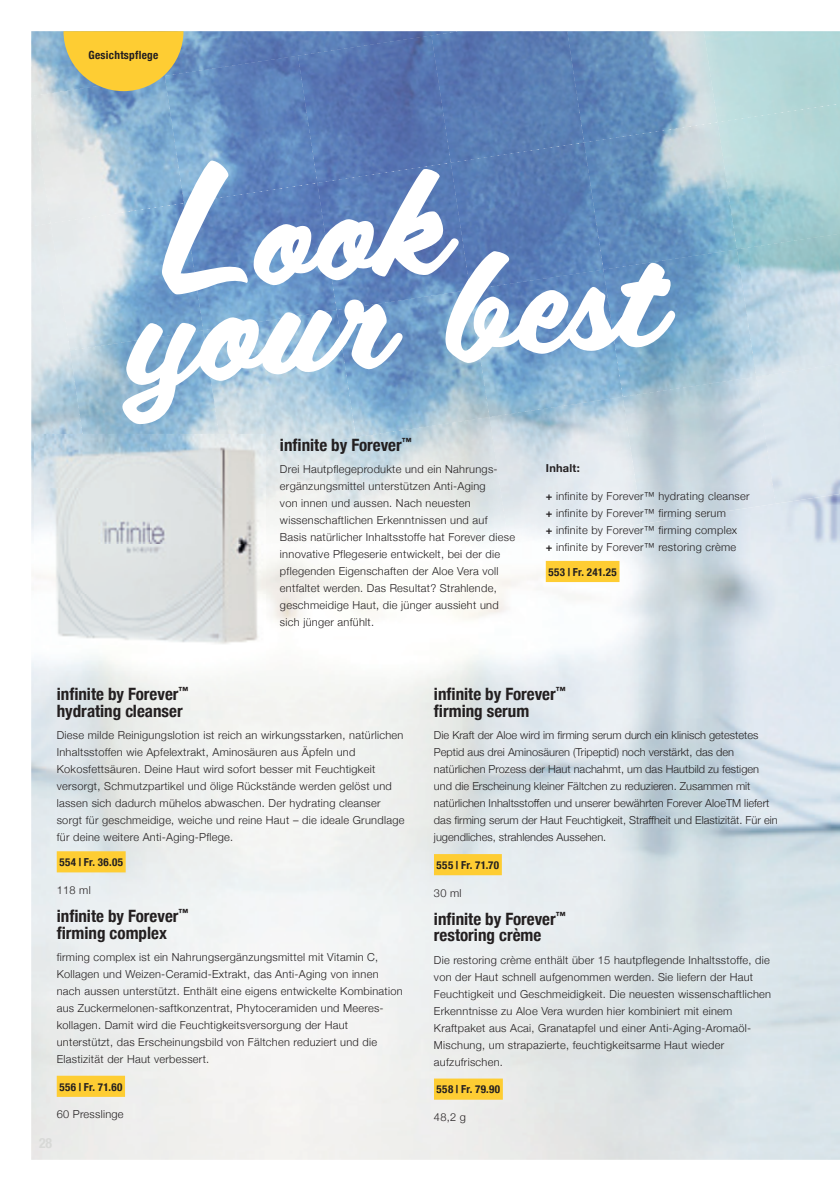
<style>
.page{position:relative;width:840px;height:1191px;background:#fff}
.page>*{position:absolute;margin:0;border:0;box-sizing:border-box;transform-origin:0 0}
.t1{font:159px "Scriptorama JF Tradeshow";color:#fff}
.t2{font:152.8px "Scriptorama JF Tradeshow";color:#fff}
.t3{font:700 condensed 17px/17px "Helvetica Neue";color:#231f20}
.t4{font:700 condensed 11.2px "Helvetica Neue";letter-spacing:.025em;color:#231f20}
.t5{font:300 11px/17px "Helvetica Neue";letter-spacing:.025em;color:#231f20}
.t6{font:300 11px/17px "Helvetica Neue";color:#231f20}
.t7{font:700 condensed 11px "Helvetica Neue";letter-spacing:.035em;color:#231f20}
.t8{font:700 11px "Helvetica Neue";letter-spacing:.025em;color:#231f20}
.s1{font-weight:700}
</style>
<div class="page">
<img style="left:31px;top:504px;width:808px;height:655px">
<div style="left:775px;top:377px;width:64px;height:127px;background:#dbe6ed"></div>
<img style="left:642px;top:377px;width:133px;height:147px">
<img style="left:508px;top:397px;width:134px;height:147px">
<img style="left:372px;top:417px;width:136px;height:127px">
<img style="left:266px;top:437px;width:106px;height:107px">
<img style="left:31px;top:226px;width:39px;height:318px">
<img style="left:622px;top:249px;width:134px;height:148px">
<img style="left:489px;top:270px;width:133px;height:147px">
<img style="left:356px;top:290px;width:133px;height:147px">
<img style="left:219px;top:310px;width:137px;height:141px">
<img style="left:70px;top:330px;width:149px;height:104px">
<img style="left:603px;top:122px;width:133px;height:148px">
<img style="left:470px;top:143px;width:133px;height:147px">
<img style="left:336px;top:163px;width:134px;height:147px">
<img style="left:203px;top:183px;width:133px;height:147px">
<img style="left:50px;top:203px;width:153px;height:148px">
<img style="left:584px;top:31px;width:133px;height:112px">
<img style="left:451px;top:31px;width:133px;height:132px">
<img style="left:317px;top:76px;width:134px;height:107px">
<img style="left:184px;top:76px;width:133px;height:127px">
<img style="left:51px;top:76px;width:133px;height:147px">
<div style="left:31px;top:96px;width:20px;height:130px;background:#e4e7e6"></div>
<img style="left:183px;top:31px;width:278px;height:45px">
<img style="left:31px;top:31px;width:134px;height:65px">
<img style="left:35px;top:434px;width:231px;height:261px">
<svg style="left:63px;top:31px;width:120px;height:60px;background:#e0c353"></svg>
<div style="left:57px;top:851px;width:69px;height:21px;background:#fecd33"></div>
<div style="left:57px;top:1075px;width:68px;height:21px;background:#fecd33"></div>
<div style="left:545px;top:561px;width:74px;height:21px;background:#fecd33"></div>
<div style="left:434px;top:854px;width:67px;height:21px;background:#fecd33"></div>
<div style="left:434px;top:1078px;width:68px;height:21px;background:#fecd33"></div>
<p class="t4" style="left:88px;top:45px;width:71px">Gesichtspflege</p>
<h2 class="t2" style="left:143px;top:131px;width:293px;rotate:-5deg">Look</h2>
<h1 class="t1" style="left:113px;top:219px;width:540px;rotate:-5deg">your best</h1>
<h3 class="t3" style="left:280px;top:435px;width:133px">infinite by Forever<sup>™</sup></h3>
<p class="t5" style="left:280px;top:460px;width:236px">Drei Hautpflegeprodukte und ein Nahrungs&shy;ergänzungsmittel unterstützen Anti-Aging<br>von innen und aussen. Nach neuesten wissenschaftlichen Erkenntnissen und auf Basis natürlicher Inhaltsstoffe hat Forever diese innovative Pflegeserie entwickelt, bei der die pflegenden Eigenschaften der Aloe Vera voll entfaltet werden. Das Resultat? Strahlende, geschmeidige Haut, die jünger aussieht und sich jünger anfühlt.</p>
<p class="t8" style="left:545px;top:459px;width:36px">Inhalt:</p>
<p class="t5" style="left:545px;top:487px;width:205px"><span class="s1">+</span> infinite by Forever™ hydrating cleanser <span class="s1">+</span> infinite by Forever™ firming serum<br><span class="s1">+</span> infinite by Forever™ firming complex<br><span class="s1">+</span> infinite by Forever™ restoring crème</p>
<p class="t7" style="left:548px;top:562px;width:70px">553 | Fr. 241.25</p>
<h3 class="t3" style="left:57px;top:684px;width:133px">infinite by Forever<sup>™ </sup>hydrating cleanser</h3>
<p class="t5" style="left:57px;top:726px;width:349px">Diese milde Reinigungslotion ist reich an wirkungsstarken, natürlichen Inhaltsstoffen wie Apfelextrakt, Aminosäuren aus Äpfeln und Kokosfettsäuren. Deine Haut wird sofort besser mit Feuchtigkeit versorgt, Schmutzpartikel und ölige Rückstände werden gelöst und lassen sich dadurch mühelos abwaschen. Der hydrating cleanser sorgt für geschmeidige, weiche und reine Haut – die ideale Grundlage für deine weitere Anti-Aging-Pflege.</p>
<p class="t7" style="left:59px;top:853px;width:65px">554 | Fr. 36.05</p>
<p class="t5" style="left:57px;top:881px;width:35px">118 ml</p>
<h3 class="t3" style="left:57px;top:906px;width:133px">infinite by Forever<sup>™ </sup>firming complex</h3>
<p class="t5" style="left:57px;top:947px;width:347px">firming complex ist ein Nahrungsergänzungsmittel mit Vitamin C, Kollagen und Weizen-Ceramid-Extrakt, das Anti-Aging von innen nach aussen unterstützt. Enthält eine eigens entwickelte Kombination aus Zuckermelonen-saftkonzentrat, Phytoceramiden und Meeres&shy;kollagen. Damit wird die Feuchtigkeitsversorgung der Haut unterstützt, das Erscheinungsbild von Fältchen reduziert und die Elastizität der Haut verbessert.</p>
<p class="t7" style="left:59px;top:1077px;width:64px">556 | Fr. 71.60</p>
<p class="t5" style="left:57px;top:1105px;width:68px">60 Presslinge</p>
<h3 class="t3" style="left:434px;top:684px;width:133px">infinite by Forever<sup>™ </sup>firming serum</h3>
<p class="t6" style="left:434px;top:726px;width:345px">Die Kraft der Aloe wird im firming serum durch ein klinisch getestetes Peptid aus drei Aminosäuren (Tripeptid) noch verstärkt, das den natürlichen Prozess der Haut nachahmt, um das Hautbild zu festigen und die Erscheinung kleiner Fältchen zu reduzieren. Zusammen mit natürlichen Inhaltsstoffen und unserer bewährten Forever AloeTM liefert das firming serum der Haut Feuchtigkeit, Straffheit und Elastizität. Für ein jugendliches, strahlendes Aussehen.</p>
<p class="t7" style="left:436px;top:855px;width:64px">555 | Fr. 71.70</p>
<p class="t5" style="left:434px;top:883px;width:29px">30 ml</p>
<h3 class="t3" style="left:434px;top:908px;width:133px">infinite by Forever<sup>™ </sup>restoring crème</h3>
<p class="t5" style="left:434px;top:950px;width:338px">Die restoring crème enthält über 15 hautpflegende Inhaltsstoffe, die von der Haut schnell aufgenommen werden. Sie liefern der Haut Feuchtigkeit und Geschmeidigkeit. Die neuesten wissenschaftlichen Erkenntnisse zu Aloe Vera wurden hier kombiniert mit einem Kraftpaket aus Acai, Granatapfel und einer Anti-Aging-Aromaöl-Mischung, um strapazierte, feuchtigkeitsarme Haut wieder aufzufrischen.</p>
<p class="t7" style="left:436px;top:1080px;width:65px">558 | Fr. 79.90</p>
<p class="t5" style="left:434px;top:1108px;width:33px">48,2 g</p>
</div>
